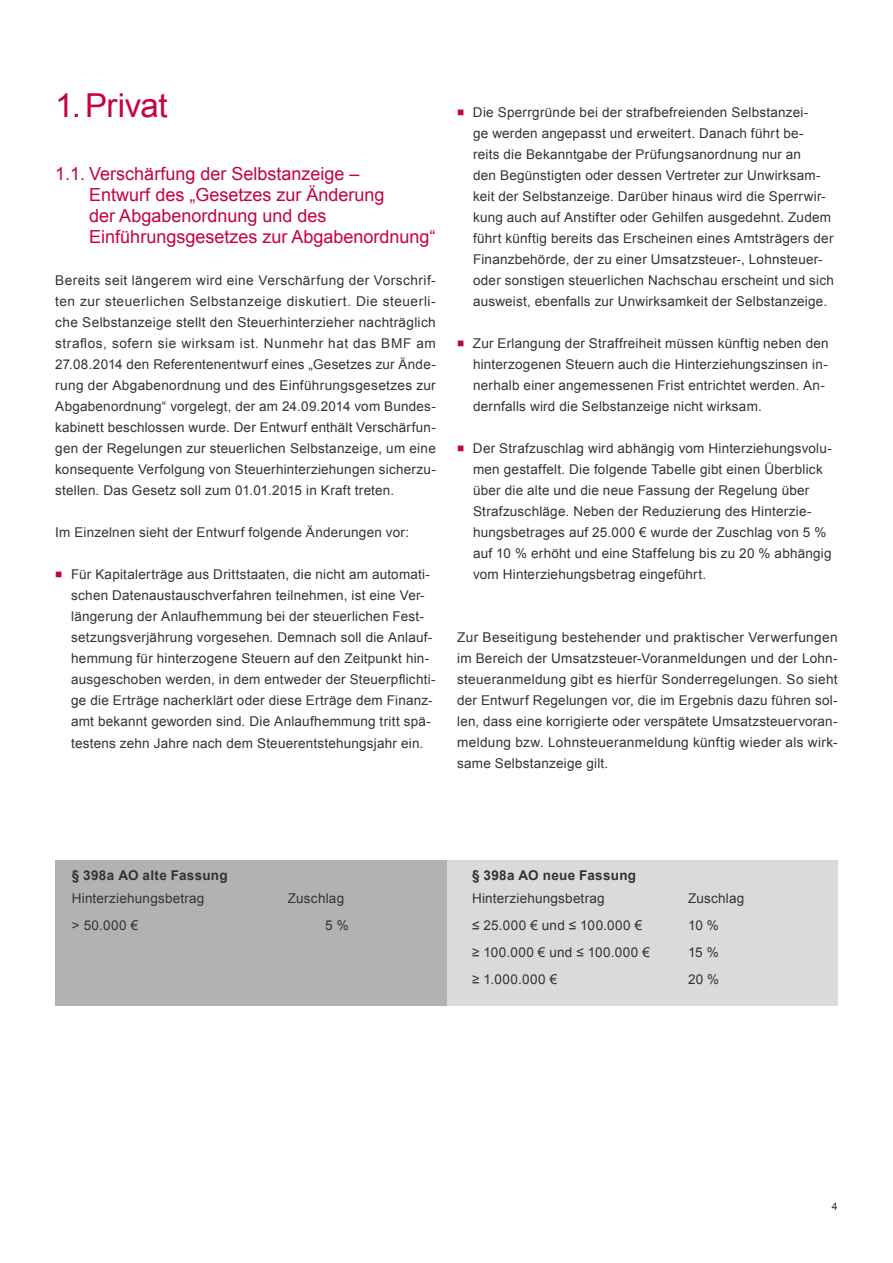
<style>
.page{position:relative;width:893px;height:1263px;background:#fff}
.page>*{position:absolute;margin:0;border:0;box-sizing:border-box;transform-origin:0 0}
.t1{font:33px "Arial";letter-spacing:-.015em;color:#c20344}
.t2{font:18px/21px "Arial";color:#c20344}
.t3{font:13.5px/21px "Arial";letter-spacing:.015em;color:#333332}
.t4{font:13.5px "Arial";letter-spacing:.04em;color:#333332}
.t5{font:700 13.5px "Arial";letter-spacing:.02em;color:#333332}
.t6{font:10.5px "Arial";color:#333332}
</style>
<div class="page">
<div style="left:446px;top:860px;width:392px;height:145px;background:#dadada"></div>
<div style="left:55px;top:860px;width:391px;height:145px;background:#b3b2b2"></div>
<h1 class="t1" style="left:55px;top:84px;width:114px">1.Privat</h1>
<h2 class="t2" style="left:89px;top:164px;width:348px;text-indent:-34px">1.1. Verschärfung der Selbstanzeige –<br>Entwurf des „Gesetzes zur Änderung<br>der Abgabenordnung und des Einführungsgesetzes zur Abgabenordnung“</h2>
<p class="t3" style="left:55px;top:270px;width:382px;text-align:justify">Bereits seit längerem wird eine Verschärfung der Vorschrif&shy;ten zur steuerlichen Selbstanzeige diskutiert. Die steuerli&shy;che Selbstanzeige stellt den Steuerhinterzieher nachträglich straflos, sofern sie wirksam ist. Nunmehr hat das BMF am 27.08.2014 den Referentenentwurf eines „Gesetzes zur Ände&shy;rung der Abgabenordnung und des Einführungsgesetzes zur Abgabenordnung“ vorgelegt, der am 24.09.2014 vom Bundes&shy;kabinett beschlossen wurde. Der Entwurf enthält Verschärfun&shy;gen der Regelungen zur steuerlichen Selbstanzeige, um eine konsequente Verfolgung von Steuerhinterziehungen sicherzu&shy;stellen. Das Gesetz soll zum 01.01.2015 in Kraft treten.</p>
<p class="t3" style="left:55px;top:522px;width:355px">Im Einzelnen sieht der Entwurf folgende Änderungen vor:</p>
<p class="t3" style="left:71px;top:564px;width:366px">Für Kapitalerträge aus Drittstaaten, die nicht am automati&shy;schen Datenaustauschverfahren teilnehmen, ist eine Ver&shy;längerung der Anlaufhemmung bei der steuerlichen Fest&shy;setzungsverjährung vorgesehen. Demnach soll die Anlauf&shy;hemmung für hinterzogene Steuern auf den Zeitpunkt hin&shy;ausgeschoben werden, in dem entweder der Steuerpflichti&shy;ge die Erträge nacherklärt oder diese Erträge dem Finanz&shy;amt bekannt geworden sind. Die Anlaufhemmung tritt spä&shy;testens zehn Jahre nach dem Steuerentstehungsjahr ein.</p>
<p class="t3" style="left:473px;top:102px;width:363px">Die Sperrgründe bei der strafbefreienden Selbstanzei-<br>ge werden angepasst und erweitert. Danach führt be-<br>reits die Bekanntgabe der Prüfungsanordnung nur an<br>den Begünstigten oder dessen Vertreter zur Unwirksam&shy;keit der Selbstanzeige. Darüber hinaus wird die Sperrwir&shy;kung auch auf Anstifter oder Gehilfen ausgedehnt. Zudem führt künftig bereits das Erscheinen eines Amtsträgers der Finanzbehörde, der zu einer Umsatzsteuer-, Lohnsteuer&shy;oder sonstigen steuerlichen Nachschau erscheint und sich ausweist, ebenfalls zur Unwirksamkeit der Selbstanzeige.</p>
<p class="t3" style="left:473px;top:333px;width:357px">Zur Erlangung der Straffreiheit müssen künftig neben den hinterzogenen Steuern auch die Hinterziehungszinsen in&shy;nerhalb einer angemessenen Frist entrichtet werden. An&shy;dernfalls wird die Selbstanzeige nicht wirksam.</p>
<p class="t3" style="left:473px;top:438px;width:360px">Der Strafzuschlag wird abhängig vom Hinterziehungsvolu&shy;men gestaffelt. Die folgende Tabelle gibt einen Überblick über die alte und die neue Fassung der Regelung über Strafzuschläge. Neben der Reduzierung des Hinterzie&shy;hungsbetrages auf 25.000 € wurde der Zuschlag von 5 % auf 10 % erhöht und eine Staffelung bis zu 20 % abhängig vom Hinterziehungsbetrag eingeführt.</p>
<p class="t3" style="left:457px;top:627px;width:382px;text-align:justify">Zur Beseitigung bestehender und praktischer Verwerfungen im Bereich der Umsatzsteuer-Voranmeldungen und der Lohn&shy;steueranmeldung gibt es hierfür Sonderregelungen. So sieht der Entwurf Regelungen vor, die im Ergebnis dazu führen sol&shy;len, dass eine korrigierte oder verspätete Umsatzsteuervoran&shy;meldung bzw. Lohnsteueranmeldung künftig wieder als wirk&shy;same Selbstanzeige gilt.</p>
<p class="t5" style="left:72px;top:867px;width:157px">§ 398a AO alte Fassung</p>
<p class="t3" style="left:72px;top:888px;width:134px">Hinterziehungsbetrag</p>
<p class="t3" style="left:288px;top:888px;width:58px">Zuschlag</p>
<p class="t3" style="left:72px;top:915px;width:68px">&gt; 50.000 €</p>
<p class="t3" style="left:325px;top:915px;width:25px">5 %</p>
<p class="t5" style="left:472px;top:867px;width:166px">§ 398a AO neue Fassung</p>
<p class="t3" style="left:472px;top:888px;width:134px">Hinterziehungsbetrag</p>
<p class="t3" style="left:688px;top:888px;width:58px">Zuschlag</p>
<p class="t4" style="left:472px;top:916px;width:172px">≤ 25.000 € und ≤ 100.000 €</p>
<p class="t3" style="left:688px;top:915px;width:32px">10 %</p>
<p class="t4" style="left:472px;top:943px;width:179px">≥ 100.000 € und ≤ 100.000 €</p>
<p class="t3" style="left:688px;top:942px;width:32px">15 %</p>
<p class="t3" style="left:472px;top:969px;width:87px">≥ 1.000.000 €</p>
<p class="t3" style="left:688px;top:969px;width:33px">20 %</p>
<p class="t6" style="left:832px;top:1199px;width:7px">4</p>
</div>
